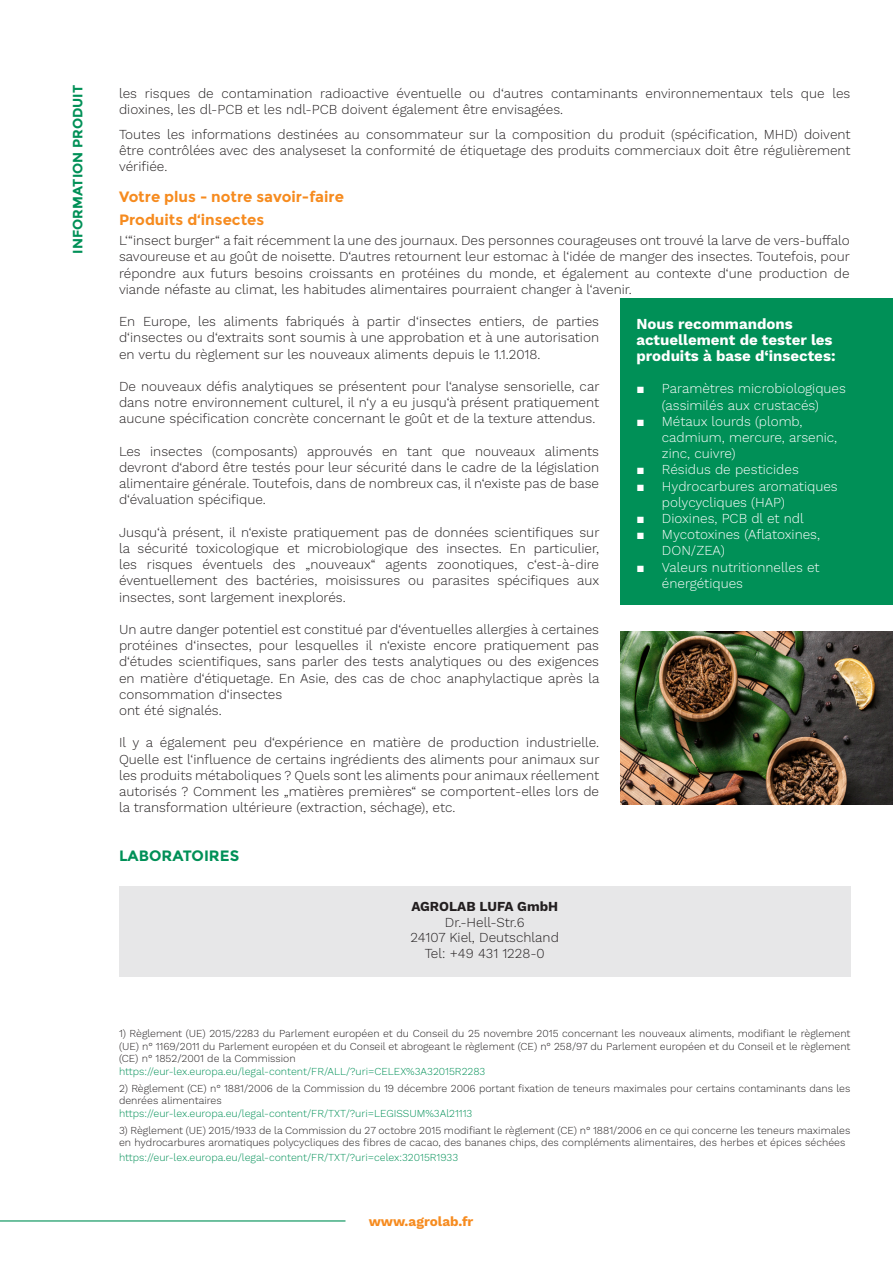
<style>
.page{position:relative;width:893px;height:1263px;background:#fff}
.page>*{position:absolute;margin:0;border:0;box-sizing:border-box;transform-origin:0 0}
.Überschrift_weiß{font:700 15px/15.8px "Work Sans";color:#fff}
.Überschrift3{font:700 15px "Montserrat";color:#f68b1f}
.Ü2_grün-regular{font:700 15px "Montserrat";color:#009057}
.Überschrift_weiß-2{font:300 13.5px/16.2px "Work Sans";color:#231f20;text-align:justify}
.t1{font:300 13.5px/16.2px "Work Sans";color:#fff}
.t2{font:700 13.5px "Montserrat";color:#009057}
.Überschrift_weiß-3{font:700 13.5px "Work Sans";color:#231f20}
.t3{font:700 13.5px "Work Sans";color:#f68b1f}
.Überschrift_weiß-4{font:300 10.5px/12.6px "Work Sans";color:#231f20}
.Überschrift_weiß-5{font:300 10.5px "Work Sans";color:#009057}
.s1{font-family:"Arial";font-weight:400}
</style>
<div class="page">
<img style="left:621px;top:632px;width:272px;height:172px">
<hr style="left:0;top:1220px;width:345px;height:1px;background:#009057">
<div style="left:621px;top:298px;width:272px;height:307px;background:#009057"></div>
<div style="left:119px;top:886px;width:731px;height:90px;background:#e7e7e8"></div>
<p class="t2" style="left:70px;top:254px;width:170px;rotate:-90deg">INFORMATION PRODUIT</p>
<p class="Überschrift_weiß-2" style="left:119px;top:85px;width:733px">les risques de contamination radioactive éventuelle ou d‘autres contaminants environnementaux tels que les dioxines, les dl-PCB et les ndl-PCB doivent également être envisagées.</p>
<p class="Überschrift_weiß-2" style="left:119px;top:126px;width:733px">Toutes les informations destinées au consommateur sur la composition du produit (spécification, MHD) doivent être contrôlées avec des analyseset la conformité de étiquetage des produits commerciaux doit être régulièrement vérifiée.</p>
<p class="Überschrift3" style="left:119px;top:188px;width:226px">Votre plus - notre savoir-faire</p>
<p class="Überschrift3" style="left:119px;top:210px;width:147px">Produits d‘insectes</p>
<p class="Überschrift_weiß-2" style="left:119px;top:233px;width:732px">L‘“insect burger“ a fait récemment la une des journaux. Des personnes courageuses ont trouvé la larve de vers-buffalo savoureuse et au goût de noisette. D‘autres retournent leur estomac à l‘idée de manger des insectes. Toutefois, pour répondre aux futurs besoins croissants en protéines du monde, et également au contexte d‘une production de viande néfaste au climat, les habitudes alimentaires pourraient changer à l‘avenir.</p>
<p class="Überschrift_weiß-2" style="left:119px;top:314px;width:481px">En Europe, les aliments fabriqués à partir d‘insectes entiers, de parties d‘insectes ou d‘extraits sont soumis à une approbation et à une autorisation en vertu du règlement sur les nouveaux aliments depuis le 1.1.2018.</p>
<p class="Überschrift_weiß-2" style="left:119px;top:379px;width:482px">De nouveaux défis analytiques se présentent pour l‘analyse sensorielle, car dans notre environnement culturel, il n‘y a eu jusqu‘à présent pratiquement aucune spécification concrète concernant le goût et de la texture attendus.</p>
<p class="Überschrift_weiß-2" style="left:119px;top:444px;width:482px">Les insectes (composants) approuvés en tant que nouveaux aliments devront d‘abord être testés pour leur sécurité dans le cadre de la législation alimentaire générale. Toutefois, dans de nombreux cas, il n‘existe pas de base d‘évaluation spécifique.</p>
<p class="Überschrift_weiß-2" style="left:119px;top:525px;width:482px">Jusqu‘à présent, il n‘existe pratiquement pas de données scientifiques sur la sécurité toxicologique et microbiologique des insectes. En particulier, les risques éventuels des „nouveaux“ agents zoonotiques, c‘est-à-dire éventuellement des bactéries, moisissures ou parasites spécifiques aux insectes, sont largement inexplorés.</p>
<p class="Überschrift_weiß-2" style="left:119px;top:622px;width:482px">Un autre danger potentiel est constitué par d‘éventuelles allergies à certaines protéines d‘insectes, pour lesquelles il n‘existe encore pratiquement pas d‘études scientifiques, sans parler des tests analytiques ou des exigences en matière d‘étiquetage. En Asie, des cas de choc anaphylactique après la consommation d‘insectes</p>
<p class="Überschrift_weiß-2" style="left:119px;top:703px;width:104px">ont été signalés.</p>
<p class="Überschrift_weiß-2" style="left:119px;top:735px;width:482px">Il y a également peu d‘expérience en matière de production industrielle.<br>Quelle est l‘influence de certains ingrédients des aliments pour animaux sur les produits métaboliques ? Quels sont les aliments pour animaux réellement autorisés ? Comment les „matières premières“ se comportent-elles lors de la transformation ultérieure (extraction, séchage), etc.</p>
<p class="Ü2_grün-regular" style="left:119px;top:846px;width:122px">LABORATOIRES</p>
<p class="Überschrift_weiß" style="left:636px;top:317px;width:201px">Nous recommandons actuellement de tester les produits à base d‘insectes:</p>
<p class="t1" style="left:636px;top:381px;width:211px;text-align:center"><span class="s1">■</span> Paramètres microbiologiques (assimilés aux crustacés)</p>
<p class="t1" style="left:662px;top:414px;width:177px;text-indent:-26px"><span class="s1">■</span> Métaux lourds (plomb, cadmium, mercure, arsenic, zinc, cuivre)</p>
<p class="t1" style="left:636px;top:462px;width:164px"><span class="s1">■</span> Résidus de pesticides</p>
<p class="t1" style="left:662px;top:478px;width:177px;text-indent:-26px"><span class="s1">■</span> Hydrocarbures aromatiques polycycliques (HAP)</p>
<p class="t1" style="left:636px;top:511px;width:169px"><span class="s1">■</span> Dioxines, PCB dl et ndl</p>
<p class="t1" style="left:662px;top:527px;width:160px;text-indent:-26px"><span class="s1">■</span> Mycotoxines (Aflatoxines,<br>DON/ZEA)</p>
<p class="t1" style="left:662px;top:559px;width:159px;text-indent:-26px"><span class="s1">■</span> Valeurs nutritionnelles et énergétiques</p>
<p class="Überschrift_weiß-3" style="left:411px;top:898px;width:148px">AGROLAB LUFA GmbH</p>
<p class="Überschrift_weiß-2" style="left:445px;top:914px;width:81px">Dr.-Hell-Str.6</p>
<p class="Überschrift_weiß-2" style="left:411px;top:930px;width:150px">24107 Kiel, Deutschland</p>
<p class="Überschrift_weiß-2" style="left:425px;top:946px;width:122px">Tel: +49 431 1228-0</p>
<p class="Überschrift_weiß-4" style="left:119px;top:1027px;width:733px;text-align:justify">1) Règlement (UE) 2015/2283 du Parlement européen et du Conseil du 25 novembre 2015 concernant les nouveaux aliments, modifiant le règlement (UE) n° 1169/2011 du Parlement européen et du Conseil et abrogeant le règlement (CE) n° 258/97 du Parlement européen et du Conseil et le règlement (CE) n° 1852/2001 de la Commission</p>
<p class="Überschrift_weiß-5" style="left:119px;top:1065px;width:368px">https://eur-lex.europa.eu/legal-content/FR/ALL/?uri=CELEX%3A32015R2283</p>
<p class="Überschrift_weiß-4" style="left:119px;top:1082px;width:733px">2) Règlement (CE) n° 1881/2006 de la Commission du 19 décembre 2006 portant fixation de teneurs maximales pour certains contaminants dans les denrées alimentaires</p>
<p class="Überschrift_weiß-5" style="left:119px;top:1107px;width:355px">https://eur-lex.europa.eu/legal-content/FR/TXT/?uri=LEGISSUM%3Al21113</p>
<p class="Überschrift_weiß-4" style="left:119px;top:1124px;width:733px">3) Règlement (UE) 2015/1933 de la Commission du 27 octobre 2015 modifiant le règlement (CE) n° 1881/2006 en ce qui concerne les teneurs maximales en hydrocarbures aromatiques polycycliques des fibres de cacao, des bananes chips, des compléments alimentaires, des herbes et épices séchées</p>
<p class="Überschrift_weiß-5" style="left:119px;top:1151px;width:341px">https://eur-lex.europa.eu/legal-content/FR/TXT/?uri=celex:32015R1933</p>
<p class="t3" style="left:369px;top:1213px;width:106px">www.agrolab.fr</p>
</div>
